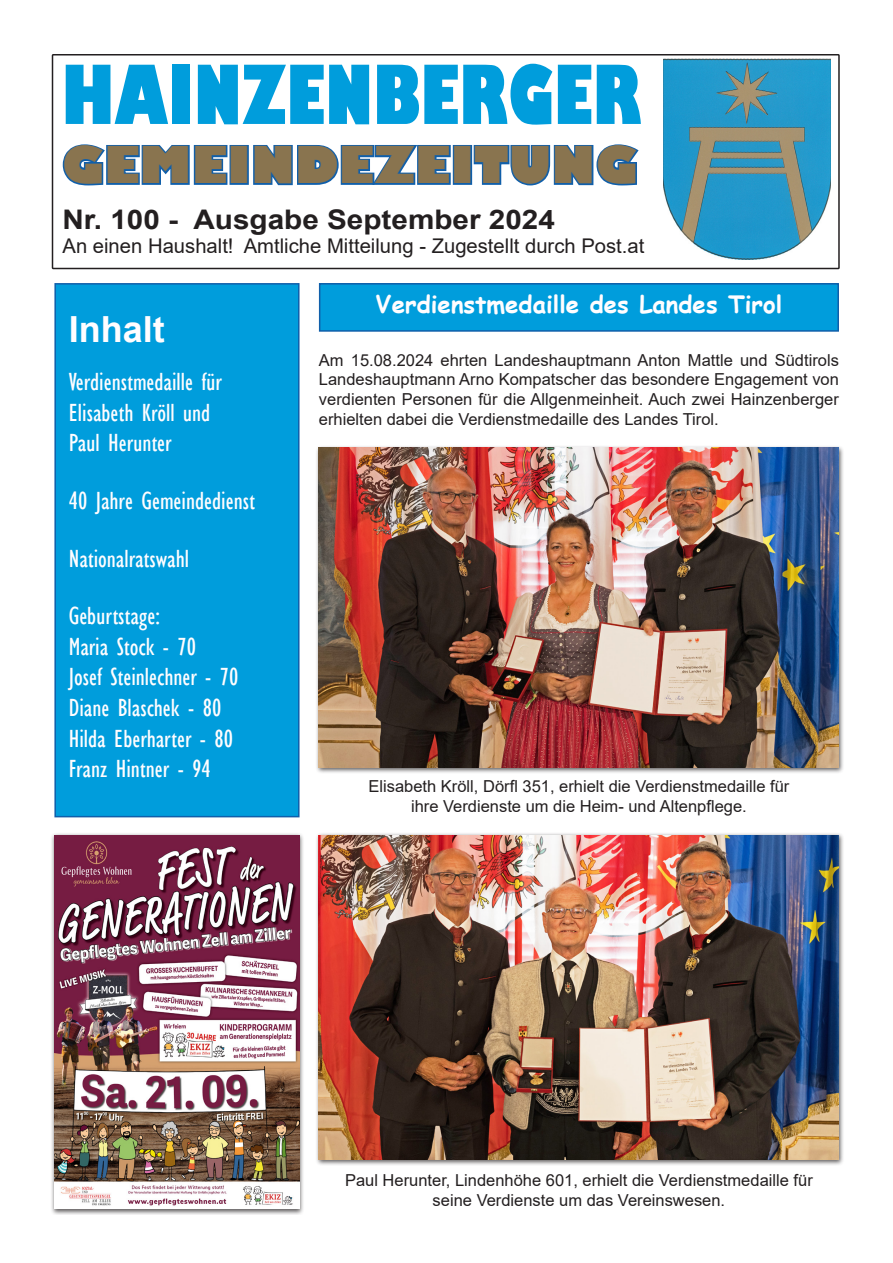
<style>
.page{position:relative;width:893px;height:1263px;background:#fff}
.page>*{position:absolute;margin:0;border:0;box-sizing:border-box;transform-origin:0 0}
.t1{font:800 condensed 79.5px "Gill Sans";color:#009ddc}
.t2{font:800 49.5px "Gill Sans";color:#89744f}
.t3{font:700 36px "Arial";color:#fffdff}
.t4{font:700 27px "Arial";color:#231f20;scale:1.1 1}
.t5{font:condensed 25.5px "Gill Sans";color:#fffdff}
.t6{font:700 24px "Comic Sans MS";color:#fffdff}
.t7{font:20.25px "Arial";color:#231f20}
.t8{font:16.5px/19.8px "Arial";color:#231f20;text-align:justify}
</style>
<div class="page">
<svg style="left:62px;top:144px;width:166px;height:42px"></svg>
<div style="left:230px;top:145px;width:19px;height:40px;border:3px solid #105faa"></div>
<svg style="left:253px;top:145px;width:198px;height:41px"></svg>
<div style="left:453px;top:145px;width:19px;height:40px;border:3px solid #105faa"></div>
<svg style="left:472px;top:144px;width:167px;height:42px"></svg>
<div style="left:52px;top:54px;width:788px;height:215px;border:2px solid #231f20"></div>
<img style="left:664px;top:59px;width:166px;height:200px">
<div style="left:55px;top:284px;width:244px;height:533px;background:#009ddc"></div>
<div style="left:54px;top:283px;width:246px;height:534px;border:2px solid #105faa"></div>
<div style="left:320px;top:284px;width:518px;height:47px;background:#009ddc"></div>
<div style="left:319px;top:283px;width:520px;height:49px;border:2px solid #105faa"></div>
<div style="left:315px;top:445px;width:529px;height:329px;background:#231f20;opacity:.73"></div>
<img style="left:319px;top:448px;width:520px;height:320px">
<div style="left:315px;top:832px;width:529px;height:334px;background:#231f20;opacity:.73"></div>
<img style="left:319px;top:835px;width:520px;height:324px">
<div style="left:50px;top:832px;width:255px;height:383px;background:#231f20;opacity:.73"></div>
<img style="left:54px;top:835px;width:245px;height:374px">
<p class="t1" style="left:62px;top:45px;width:581px">HAINZENBERGER</p>
<p class="t2" style="left:62px;top:134px;width:577px">GEMEINDEZEITUNG</p>
<p class="t4" style="left:63px;top:200px;width:449px">Nr. 100 - Ausgabe September 2024</p>
<p class="t7" style="left:63px;top:232px;width:583px">An einen Haushalt! Amtliche Mitteilung - Zugestellt durch Post.at</p>
<p class="t3" style="left:69px;top:304px;width:98px">Inhalt</p>
<p class="t5" style="left:69px;top:367px;width:155px">Verdienstmedaille für</p>
<p class="t5" style="left:69px;top:397px;width:143px">Elisabeth Kröll und</p>
<p class="t5" style="left:69px;top:428px;width:104px">Paul Herunter</p>
<p class="t5" style="left:69px;top:486px;width:188px">40 Jahre Gemeindedienst</p>
<p class="t5" style="left:69px;top:543px;width:122px">Nationalratswahl</p>
<p class="t5" style="left:69px;top:601px;width:93px">Geburtstage:</p>
<p class="t5" style="left:69px;top:631px;width:129px">Maria Stock - 70</p>
<p class="t5" style="left:69px;top:662px;width:171px">Josef Steinlechner - 70</p>
<p class="t5" style="left:69px;top:693px;width:154px">Diane Blaschek - 80</p>
<p class="t5" style="left:69px;top:723px;width:166px">Hilda Eberharter - 80</p>
<p class="t5" style="left:69px;top:754px;width:144px">Franz Hintner - 94</p>
<p class="t6" style="left:376px;top:286px;width:408px">Verdienstmedaille des Landes Tirol</p>
<p class="t8" style="left:319px;top:350px;width:521px">Am 15.08.2024 ehrten Landeshauptmann Anton Mattle und Südtirols Landeshauptmann Arno Kompatscher das besondere Engagement von verdienten Personen für die Allgenmeinheit. Auch zwei Hainzenberger erhielten dabei die Verdienstmedaille des Landes Tirol.</p>
<p class="t8" style="left:368px;top:776px;width:422px">Elisabeth Kröll, Dörfl 351, erhielt die Verdienstmedaille für</p>
<p class="t8" style="left:411px;top:796px;width:337px">ihre Verdienste um die Heim- und Altenpflege.</p>
<p class="t8" style="left:345px;top:1170px;width:469px">Paul Herunter, Lindenhöhe 601, erhielt die Verdienstmedaille für</p>
<p class="t8" style="left:433px;top:1190px;width:294px">seine Verdienste um das Vereinswesen.</p>
</div>
